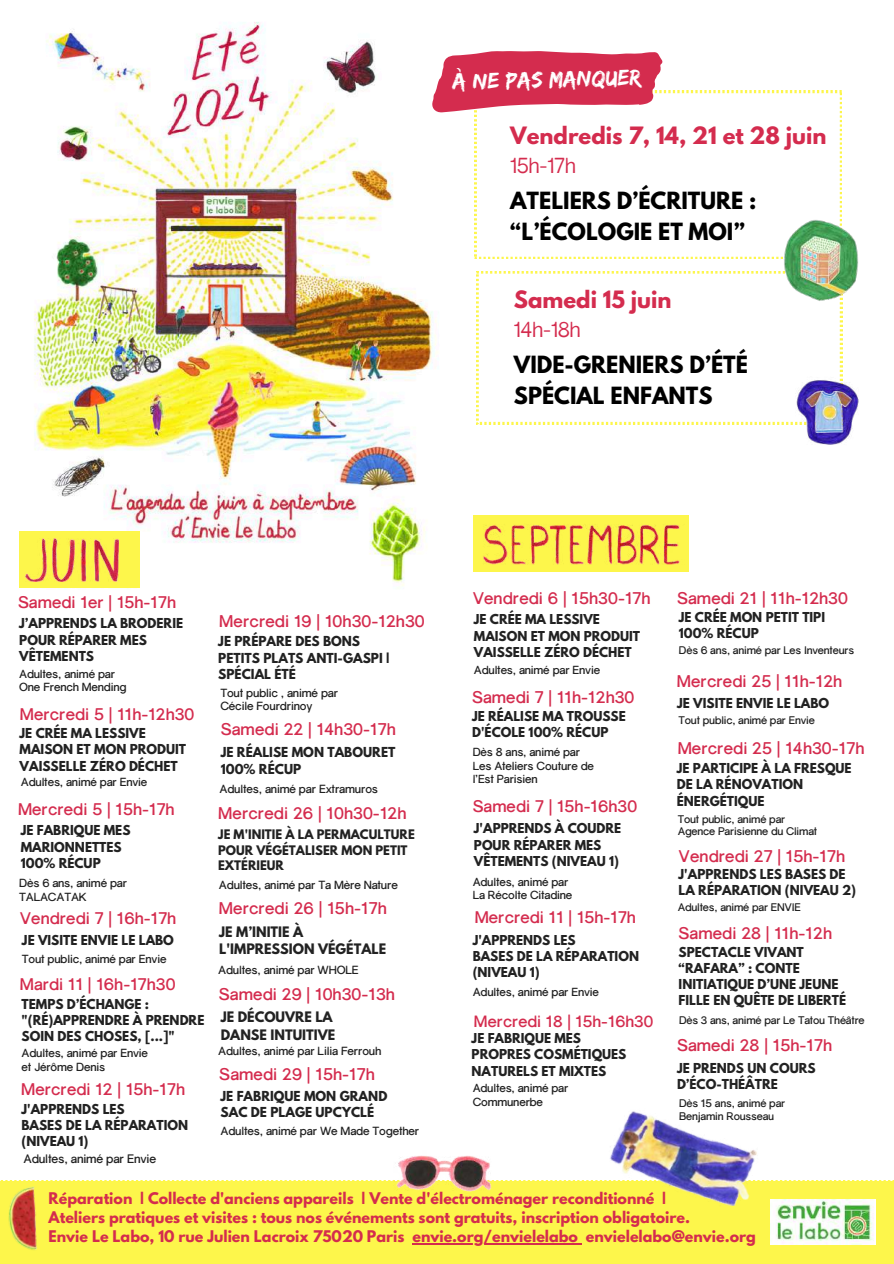
<style>
.page{position:relative;width:894px;height:1264px;background:#fff}
.page>*{position:absolute;margin:0;border:0;box-sizing:border-box;transform-origin:0 0}
.t1{font:23.25px "Edo";color:#fff}
.t2{font:700 21.15px "League Spartan";color:#d42c4e}
.t3{font:21.15px "Gravity";color:#d42c4e}
.t4{font:700 21px/30.2px "League Spartan";color:#000}
.t5{font:700 16.5px "Gravity";color:#d42c4e}
.t6{font:700 16.35px "Gravity";color:#d42c4e}
.t7{font:700 15.9px "Gravity";color:#d42c4e}
.t8{font:700 14.25px/19.2px "League Spartan";color:#d42c4e}
.t9{font:700 12.9px/17.1px "League Spartan";color:#222}
.t10{font:700 12.15px/16.2px "League Spartan";color:#222}
.t11{font:700 12px "Gravity";letter-spacing:-.02em;color:#222}
.t12{font:700 11.7px/15.6px "League Spartan";color:#222}
.t13{font:700 11.55px/13.4px "Gravity";letter-spacing:-.02em;color:#222}
.t14{font:700 11.4px/13.4px "Gravity";letter-spacing:-.02em;color:#222}
.t15{font:700 10.8px/12.6px "Gravity";letter-spacing:-.02em;color:#222}
</style>
<div class="page">
<div style="left:472px;top:515px;width:216px;height:56px;background:#fdf64b"></div>
<svg style="left:474px;top:91px;width:367px;height:168px"></svg>
<img style="left:23px;top:22px;width:415px;height:567px">
<div style="left:14px;top:534px;width:145px;height:52px;background:#fff"></div>
<svg style="left:430px;top:39px;width:233px;height:87px"></svg>
<svg style="left:476px;top:271px;width:365px;height:153px"></svg>
<div style="left:0;top:1180px;width:893px;height:83px;background:#fdf64b"></div>
<img style="left:769px;top:1199px;width:106px;height:45px">
<img style="left:483px;top:524px;width:197px;height:40px">
<img style="left:393px;top:1155px;width:102px;height:43px">
<img style="left:3px;top:1185px;width:37px;height:68px">
<img style="left:605px;top:1111px;width:166px;height:102px">
<hr style="left:412px;top:1243px;width:166px;height:1px;background:#d42c4e">
<div style="left:20px;top:532px;width:120px;height:56px;background:#fdf64b"></div>
<img style="left:26px;top:539px;width:92px;height:42px">
<img style="left:781px;top:217px;width:77px;height:84px">
<img style="left:795px;top:376px;width:64px;height:69px">
<h1 class="t1" style="left:452px;top:68px;width:190px;rotate:-1deg">à ne pas manquer</h1>
<h2 class="t2" style="left:510px;top:125px;width:318px">Vendredis 7, 14, 21 et 28 juin</h2>
<h2 class="t3" style="left:510px;top:157px;width:67px">15h-17h</h2>
<h3 class="t4" style="left:510px;top:189px;width:248px">ATELIERS D’ÉCRITURE : “L’ÉCOLOGIE ET MOI”</h3>
<h2 class="t2" style="left:513px;top:289px;width:159px">Samedi 15 juin</h2>
<h2 class="t3" style="left:513px;top:321px;width:68px">14h-18h</h2>
<h3 class="t4" style="left:513px;top:352px;width:235px">VIDE-GRENIERS D’ÉTÉ<br>SPÉCIAL ENFANTS</h3>
<h3 class="t5" style="left:18px;top:596px;width:160px">Samedi 1er | 15h-17h</h3>
<p class="t10" style="left:19px;top:617px;width:165px">J’APPRENDS LA BRODERIE<br>POUR RÉPARER MES<br>VÊTEMENTS</p>
<p class="t14" style="left:19px;top:668px;width:109px">Adultes, animé par<br>One French Mending</p>
<p class="t10" style="left:20px;top:726px;width:168px">JE CRÉE MA LESSIVE<br>MAISON ET MON PRODUIT<br>VAISSELLE ZÉRO DÉCHET</p>
<h3 class="t5" style="left:20px;top:708px;width:176px">Mercredi 5 | 11h-12h30</h3>
<p class="t14" style="left:21px;top:776px;width:128px">Adultes, animé par Envie</p>
<h3 class="t5" style="left:18px;top:803px;width:158px">Mercredi 5 | 15h-17h</h3>
<p class="t10" style="left:21px;top:824px;width:111px">JE FABRIQUE MES<br>MARIONNETTES<br>100% RÉCUP</p>
<p class="t14" style="left:19px;top:877px;width:109px">Dès 6 ans, animé par<br>TALACATAK</p>
<h3 class="t5" style="left:20px;top:912px;width:158px">Vendredi 7 | 16h-17h</h3>
<p class="t10" style="left:22px;top:933px;width:153px">JE VISITE ENVIE LE LABO</p>
<p class="t14" style="left:22px;top:953px;width:146px">Tout public, animé par Envie</p>
<h3 class="t5" style="left:20px;top:978px;width:157px">Mardi 11 | 16h-17h30</h3>
<p class="t10" style="left:22px;top:997px;width:184px">TEMPS D’ÉCHANGE : "(RÉ)APPRENDRE À PRENDRE<br>SOIN DES CHOSES, [...]"</p>
<p class="t14" style="left:22px;top:1047px;width:128px">Adultes, animé par Envie et Jérôme Denis</p>
<p class="t10" style="left:21px;top:1102px;width:168px">J'APPRENDS LES<br>BASES DE LA RÉPARATION (NIVEAU 1)</p>
<h3 class="t5" style="left:21px;top:1082px;width:165px">Mercredi 12 | 15h-17h</h3>
<p class="t11" style="left:23px;top:1154px;width:134px">Adultes, animé par Envie</p>
<h3 class="t5" style="left:219px;top:615px;width:207px">Mercredi 19 | 10h30-12h30</h3>
<p class="t10" style="left:218px;top:635px;width:173px">JE PRÉPARE DES BONS<br>PETITS PLATS ANTI-GASPI |<br>SPÉCIAL ÉTÉ</p>
<p class="t13" style="left:220px;top:687px;width:119px">Tout public , animé par<br>Cécile Fourdrinoy</p>
<h3 class="t5" style="left:221px;top:723px;width:176px">Samedi 22 | 14h30-17h</h3>
<p class="t10" style="left:221px;top:745px;width:176px">JE RÉALISE MON TABOURET<br>100% RÉCUP</p>
<p class="t13" style="left:219px;top:783px;width:160px">Adultes, animé par Extramuros</p>
<h3 class="t5" style="left:218px;top:807px;width:190px">Mercredi 26 | 10h30-12h</h3>
<p class="t12" style="left:218px;top:828px;width:198px">JE M'INITIE À LA PERMACULTURE<br>POUR VÉGÉTALISER MON PETIT<br>EXTÉRIEUR</p>
<p class="t13" style="left:219px;top:879px;width:180px">Adultes, animé par Ta Mère Nature</p>
<p class="t9" style="left:219px;top:924px;width:168px">JE M’INITIE À<br>L'IMPRESSION VÉGÉTALE</p>
<h3 class="t5" style="left:219px;top:902px;width:169px">Mercredi 26 | 15h-17h</h3>
<p class="t13" style="left:218px;top:963px;width:142px">Adultes, animé par WHOLE</p>
<h3 class="t5" style="left:219px;top:987px;width:177px">Samedi 29 | 10h30-13h</h3>
<p class="t9" style="left:221px;top:1010px;width:116px">JE DÉCOUVRE LA<br>DANSE INTUITIVE</p>
<p class="t13" style="left:218px;top:1045px;width:165px">Adultes, animé par Lilia Ferrouh</p>
<h3 class="t5" style="left:219px;top:1068px;width:157px">Samedi 29 | 15h-17h</h3>
<p class="t10" style="left:220px;top:1089px;width:168px">JE FABRIQUE MON GRAND<br>SAC DE PLAGE UPCYCLÉ</p>
<p class="t13" style="left:220px;top:1125px;width:200px">Adultes, animé par We Made Together</p>
<h3 class="t5" style="left:472px;top:591px;width:179px">Vendredi 6 | 15h30-17h</h3>
<p class="t10" style="left:474px;top:613px;width:168px">JE CRÉE MA LESSIVE<br>MAISON ET MON PRODUIT<br>VAISSELLE ZÉRO DÉCHET</p>
<p class="t14" style="left:474px;top:664px;width:128px">Adultes, animé par Envie</p>
<p class="t10" style="left:472px;top:709px;width:155px">JE RÉALISE MA TROUSSE<br>D'ÉCOLE 100% RÉCUP</p>
<h3 class="t5" style="left:472px;top:691px;width:164px">Samedi 7 | 11h-12h30</h3>
<p class="t14" style="left:472px;top:747px;width:123px">Dès 8 ans, animé par<br>Les Ateliers Couture de l’Est Parisien</p>
<h3 class="t6" style="left:472px;top:800px;width:166px">Samedi 7 | 15h-16h30</h3>
<p class="t10" style="left:474px;top:822px;width:149px">J'APPRENDS À COUDRE<br>POUR RÉPARER MES<br>VÊTEMENTS (NIVEAU 1)</p>
<p class="t14" style="left:472px;top:876px;width:101px">Adultes, animé par<br>La Récolte Citadine</p>
<h3 class="t6" style="left:474px;top:911px;width:163px">Mercredi 11 | 15h-17h</h3>
<p class="t10" style="left:472px;top:933px;width:168px">J'APPRENDS LES<br>BASES DE LA RÉPARATION (NIVEAU 1)</p>
<p class="t14" style="left:472px;top:986px;width:128px">Adultes, animé par Envie</p>
<h3 class="t7" style="left:474px;top:1015px;width:181px">Mercredi 18 | 15h-16h30</h3>
<p class="t10" style="left:471px;top:1031px;width:156px">JE FABRIQUE MES<br>PROPRES COSMÉTIQUES<br>NATURELS ET MIXTES</p>
<p class="t14" style="left:472px;top:1082px;width:97px">Adultes, animé par<br>Communerbe</p>
<h3 class="t5" style="left:677px;top:591px;width:172px">Samedi 21 | 11h-12h30</h3>
<p class="t10" style="left:678px;top:610px;width:148px">JE CRÉE MON PETIT TIPI<br>100% RÉCUP</p>
<p class="t15" style="left:678px;top:645px;width:177px">Dès 6 ans, animé par Les Inventeurs</p>
<h3 class="t5" style="left:676px;top:675px;width:167px">Mercredi 25 | 11h-12h</h3>
<p class="t15" style="left:678px;top:714px;width:138px">Tout public, animé par Envie</p>
<p class="t10" style="left:677px;top:696px;width:153px">JE VISITE ENVIE LE LABO</p>
<h3 class="t5" style="left:677px;top:742px;width:188px">Mercredi 25 | 14h30-17h</h3>
<p class="t10" style="left:676px;top:761px;width:176px">JE PARTICIPE À LA FRESQUE<br>DE LA RÉNOVATION<br>ÉNERGÉTIQUE</p>
<p class="t15" style="left:677px;top:813px;width:141px">Tout public, animé par<br>Agence Parisienne du Climat</p>
<h3 class="t5" style="left:678px;top:850px;width:168px">Vendredi 27 | 15h-17h</h3>
<p class="t15" style="left:677px;top:901px;width:125px">Adultes, animé par ENVIE</p>
<p class="t10" style="left:678px;top:867px;width:179px">J'APPRENDS LES BASES DE<br>LA RÉPARATION (NIVEAU 2)</p>
<h3 class="t5" style="left:678px;top:927px;width:155px">Samedi 28 | 11h-12h</h3>
<p class="t10" style="left:678px;top:945px;width:169px">SPECTACLE VIVANT “RAFARA” : CONTE<br>INITIATIQUE D’UNE JEUNE<br>FILLE EN QUÊTE DE LIBERTÉ</p>
<p class="t15" style="left:678px;top:1014px;width:187px">Dès 3 ans, animé par Le Tatou Théâtre</p>
<h3 class="t5" style="left:676px;top:1039px;width:157px">Samedi 28 | 15h-17h</h3>
<p class="t10" style="left:676px;top:1061px;width:140px">JE PRENDS UN COURS<br>D’ÉCO-THÉÂTRE</p>
<p class="t15" style="left:678px;top:1098px;width:108px">Dès 15 ans, animé par<br>Benjamin Rousseau</p>
<p class="t8" style="left:49px;top:1190px;width:708px">Réparation | Collecte d'anciens appareils | Vente d'électroménager reconditionné |<br>Ateliers pratiques et visites : tous nos événements sont gratuits, inscription obligatoire.<br>Envie Le Labo, 10 rue Julien Lacroix 75020 Paris envie.org/envielelabo envielelabo@envie.org</p>
</div>
